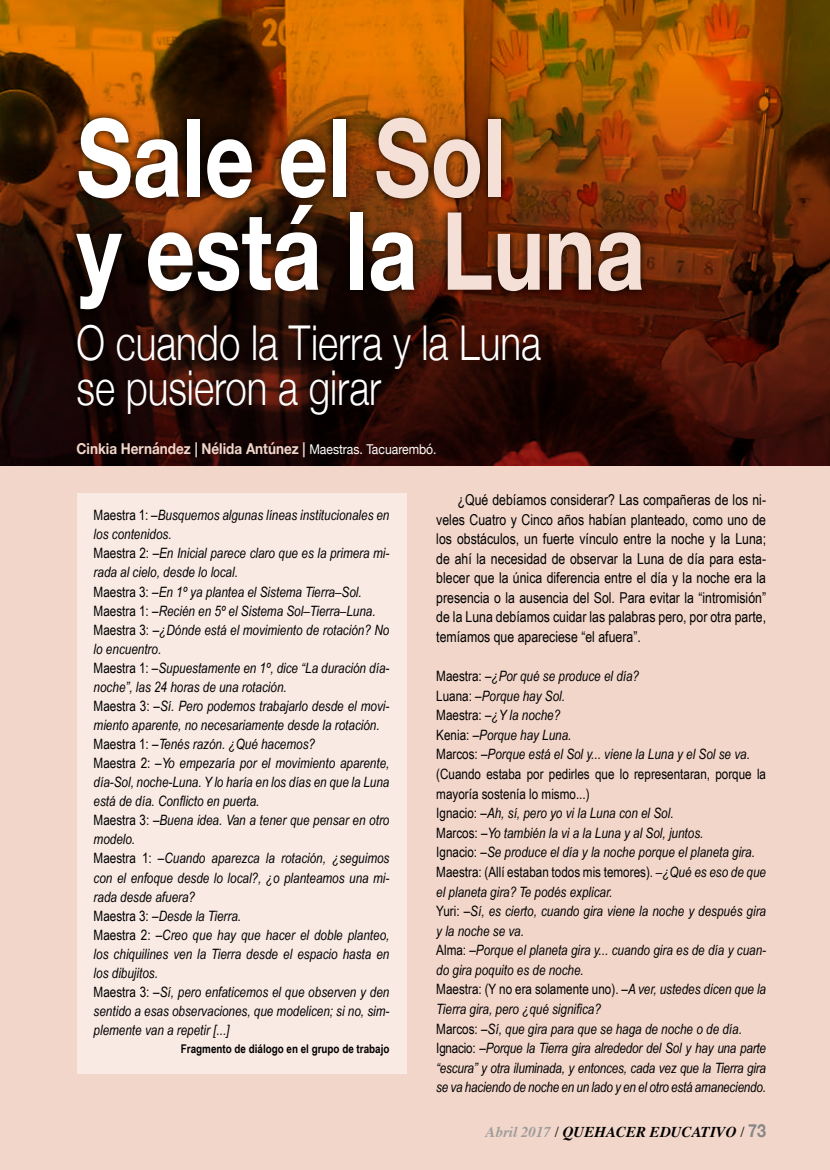
<style>
.page{position:relative;width:830px;height:1170px;background:#fff}
.page>*{position:absolute;margin:0;border:0;box-sizing:border-box;transform-origin:0 0}
.t1{font:700 108px/93px "Helvetica Neue";color:#fff;scale:.8 1}
.t2{font:300 48px/45px "Helvetica Neue";color:#fff;scale:.8 1}
.t3{font:15px/19.5px "Arial Narrow";color:#000;text-align:justify}
.t4{font:700 15px "Helvetica Neue";color:#f2d6ca;scale:.9 1}
.t5{font:italic 700 15px "Times";color:#000}
.t6{font:italic 14.25px/19px "Arial Narrow";color:#000}
.t7{font:700 12px "Arial Narrow";color:#000}
.s1{color:#f5e0d7}
.s2{font-weight:400;font-size:13.5px;color:#fff}
.s3{font-style:normal}
.s4{color:#9d9d9c}
.s5{font-weight:400;font-style:normal}
.s6{font-family:"Helvetica Neue";font-style:normal;font-size:18px;color:#878787}
</style>
<div class="page">
<div style="left:0;top:0;width:829px;height:1169px;background:#f2d6ca"></div>
<img style="left:0;top:0;width:829px;height:465px">
<svg style="left:69px;top:109px;width:579px;height:208px"></svg>
<div style="left:77px;top:493px;width:329px;height:580px;background:#f9eae4"></div>
<h1 class="t1" style="left:77px;top:114px;width:712px">Sale el <span class="s1">Sol<br></span>y está la <span class="s1">Luna</span></h1>
<h2 class="t2" style="left:77px;top:317px;width:582px">O cuando la Tierra y la Luna se pusieron a girar</h2>
<p class="t4" style="left:77px;top:436px;width:401px">Cinkia Hernández | Nélida Antúnez | <span class="s2">Maestras. Tacuarembó.</span></p>
<p class="t6" style="left:94px;top:505px;width:297px"><span class="s3">Maestra 1: –</span>Busquemos algunas líneas institucionales en los contenidos.<br><span class="s3">Maestra 2: –</span>En Inicial parece claro que es la primera mi&shy;rada al cielo, desde lo local.<br><span class="s3">Maestra 3: –</span>En 1º ya plantea el Sistema Tierra–Sol.<br><span class="s3">Maestra 1: –</span>Recién en 5º el Sistema Sol–Tierra–Luna.<br><span class="s3">Maestra 3: –</span>¿Dónde está el movimiento de rotación? No lo encuentro.<br><span class="s3">Maestra 1: –</span>Supuestamente en 1º, dice “La duración día&shy;noche”, las 24 horas de una rotación.<br><span class="s3">Maestra 3: –</span>Sí. Pero podemos trabajarlo desde el movi&shy;miento aparente, no necesariamente desde la rotación.<br><span class="s3">Maestra 1: –</span>Tenés razón. ¿Qué hacemos?<br><span class="s3">Maestra 2: –</span>Yo empezaría por el movimiento aparente, día-Sol, noche-Luna. Y lo haría en los días en que la Luna está de día. Conflicto en puerta.<br><span class="s3">Maestra 3: –</span>Buena idea. Van a tener que pensar en otro modelo.<br><span class="s3">Maestra 1: –</span>Cuando aparezca la rotación, ¿seguimos con el enfoque desde lo local?, ¿o planteamos una mi&shy;rada desde afuera?<br><span class="s3">Maestra 3: –</span>Desde la Tierra.<br><span class="s3">Maestra 2: –</span>Creo que hay que hacer el doble planteo, los chiquilines ven la Tierra desde el espacio hasta en los dibujitos.<br><span class="s3">Maestra 3: –</span>Sí, pero enfaticemos el que observen y den sentido a esas observaciones, que modelicen; si no, sim&shy;plemente van a repetir [...]</p>
<p class="t7" style="left:181px;top:1039px;width:210px">Fragmento de diálogo en el grupo de trabajo</p>
<p class="t3" style="left:436px;top:489px;width:331px;text-indent:21px">¿Qué debíamos considerar? Las compañeras de los ni&shy;veles Cuatro y Cinco años habían planteado, como uno de los obstáculos, un fuerte vínculo entre la noche y la Luna; de ahí la necesidad de observar la Luna de día para esta&shy;blecer que la única diferencia entre el día y la noche era la presencia o la ausencia del Sol. Para evitar la “intromisión” de la Luna debíamos cuidar las palabras pero, por otra parte, temíamos que apareciese “el afuera”.</p>
<p class="t6" style="left:436px;top:666px;width:331px;line-height:19.5px"><span class="s3">Maestra: –</span>¿Por qué se produce el día?<br><span class="s3">Luana: –</span>Porque hay Sol.<br><span class="s3">Maestra: –</span>¿Y la noche?<br><span class="s3">Kenia: –</span>Porque hay Luna.<br><span class="s3">Marcos: –</span>Porque está el Sol y... viene la Luna y el Sol se va. <span class="s3">(Cuando estaba por pedirles que lo representaran, porque la mayoría sostenía lo mismo...)<br>Ignacio: –</span>Ah, sí, pero yo vi la Luna con el Sol.<br><span class="s3">Marcos: –</span>Yo también la vi a la Luna y al Sol, juntos.<br><span class="s3">Ignacio: –</span>Se produce el día y la noche porque el planeta gira.<br><span class="s3">Maestra: (Allí estaban todos mis temores).</span> –¿Qué es eso de que el planeta gira? Te podés explicar.<br><span class="s3">Yuri: –</span>Sí, es cierto, cuando gira viene la noche y después gira y la noche se va.<br><span class="s3">Alma: –</span>Porque el planeta gira y... cuando gira es de día y cuan&shy;do gira poquito es de noche.<br><span class="s3">Maestra: (Y no era solamente uno). –</span>A ver, ustedes dicen que la Tierra gira, pero ¿qué significa?<br><span class="s3">Marcos: –</span>Sí, que gira para que se haga de noche o de día.<br><span class="s3">Ignacio: –</span>Porque la Tierra gira alrededor del Sol y hay una parte “escura” y otra iluminada, y entonces, cada vez que la Tierra gira se va haciendo de noche en un lado y en el otro está amaneciendo.</p>
<p class="t5" style="left:485px;top:1117px;width:282px"><span class="s4">Abril 2017</span> <span class="s5">/</span> QUEHACER EDUCATIVO <span class="s5">/</span> <span class="s6">73</span></p>
</div>
